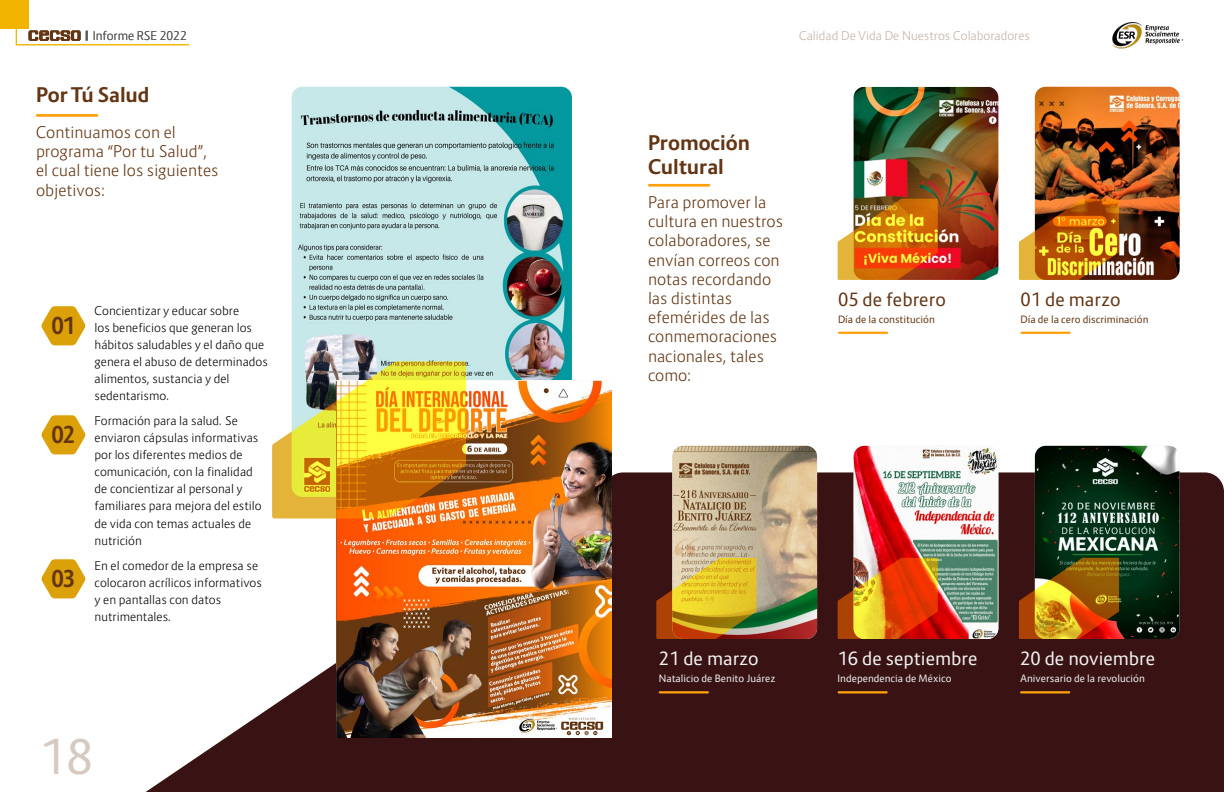
<style>
.page{position:relative;width:1224px;height:792px;background:#fff}
.page>*{position:absolute;margin:0;border:0;box-sizing:border-box;transform-origin:0 0}
.t1{font:47px "Route 159";color:#d6cac0}
.t2{font:700 23px "Route 159";color:#633513;scale:.9 1}
.t3{font:700 20px/24px "Route 159";color:#633513}
.t4{font:18px "Route 159";color:#f2f2f2}
.t5{font:18px "Route 159";color:#633513}
.t6{font:300 16px/19.2px "Route 159";color:#633513}
.t7{font:300 12px/17px "Route 159";color:#000}
.t8{font:300 12px "Route 159";color:#c3b1a2}
.t9{font:300 12px "Route 159";color:#575756}
.t10{font:10px "Route 159";color:#f2f2f2}
.t11{font:10px "Route 159";color:#633513}
</style>
<div class="page">
<img style="left:1112px;top:22px;width:72px;height:27px">
<svg style="left:146px;top:472px;width:1078px;height:320px;fill:#391314"></svg>
<img style="left:854px;top:87px;width:144px;height:193px">
<svg style="left:838px;top:199px;width:100px;height:81px;background:#d5842c"></svg>
<img style="left:1035px;top:87px;width:145px;height:193px">
<svg style="left:1019px;top:199px;width:100px;height:81px;background:#c6832e"></svg>
<img style="left:854px;top:446px;width:144px;height:193px">
<svg style="left:838px;top:558px;width:100px;height:81px;background:#cf5f19"></svg>
<img style="left:1035px;top:446px;width:145px;height:193px">
<svg style="left:1019px;top:558px;width:100px;height:81px;background:#a46414"></svg>
<img style="left:672px;top:446px;width:145px;height:193px">
<svg style="left:656px;top:558px;width:101px;height:81px;background:#c1992e"></svg>
<hr style="left:838px;top:691px;width:50px;height:2px;background:#ffa10d">
<hr style="left:1020px;top:691px;width:50px;height:2px;background:#ffa10d">
<hr style="left:659px;top:691px;width:50px;height:2px;background:#ffa10d">
<hr style="left:838px;top:332px;width:50px;height:2px;background:#ffa10d">
<hr style="left:1021px;top:332px;width:50px;height:2px;background:#ffa10d">
<img style="left:292px;top:87px;width:280px;height:294px">
<div style="left:0;top:0;width:29px;height:28px;background:#f3b400"></div>
<svg style="left:15px;top:28px;width:175px;height:18px"></svg>
<hr style="left:36px;top:114px;width:62px;height:3px;background:#ffa10d">
<hr style="left:648px;top:184px;width:62px;height:3px;background:#ffa10d">
<svg style="left:41px;top:306px;width:45px;height:39px"></svg>
<svg style="left:41px;top:415px;width:45px;height:39px"></svg>
<svg style="left:41px;top:559px;width:45px;height:39px"></svg>
<img style="left:336px;top:381px;width:276px;height:357px">
<img style="left:272px;top:361px;width:194px;height:157px">
<p class="t9" style="left:93px;top:28px;width:96px">Informe RSE 2022</p>
<p class="t8" style="left:799px;top:28px;width:232px">Calidad De Vida De Nuestros Colaboradores</p>
<h3 class="t3" style="left:36px;top:83px;width:115px">Por Tú Salud</h3>
<h3 class="t6" style="left:36px;top:123px;width:184px">Continuamos con el programa “Por tu Salud”, el cual tiene los siguientes objetivos:</h3>
<h2 class="t2" style="left:51px;top:311px;width:28px">01</h2>
<h2 class="t2" style="left:51px;top:420px;width:28px">02</h2>
<h2 class="t2" style="left:51px;top:564px;width:28px">03</h2>
<p class="t7" style="left:95px;top:303px;width:175px">Concientizar y educar sobre<br>los beneficios que generan los hábitos saludables y el daño que genera el abuso de determinados alimentos, sustancia y del sedentarismo.</p>
<p class="t7" style="left:95px;top:413px;width:169px">Formación para la salud. Se enviaron cápsulas informativas por los diferentes medios de comunicación, con la finalidad de concientizar al personal y familiares para mejora del estilo de vida con temas actuales de nutrición</p>
<p class="t7" style="left:95px;top:557px;width:169px">En el comedor de la empresa se colocaron acrílicos informativos y en pantallas con datos nutrimentales.</p>
<h1 class="t1" style="left:39px;top:728px;width:55px">18</h1>
<h3 class="t3" style="left:648px;top:131px;width:103px">Promoción<br>Cultural</h3>
<h3 class="t6" style="left:648px;top:193px;width:137px">Para promover la cultura en nuestros colaboradores, se envían correos con notas recordando las distintas efemérides de las conmemoraciones nacionales, tales como:</h3>
<h3 class="t5" style="left:838px;top:288px;width:109px">05 de febrero</h3>
<h3 class="t5" style="left:1021px;top:288px;width:102px">01 de marzo</h3>
<p class="t11" style="left:838px;top:313px;width:98px">Día de la constitución</p>
<p class="t11" style="left:1021px;top:313px;width:130px">Día de la cero discriminación</p>
<h3 class="t4" style="left:659px;top:648px;width:102px">21 de marzo</h3>
<h3 class="t4" style="left:838px;top:648px;width:141px">16 de septiembre</h3>
<h3 class="t4" style="left:1020px;top:648px;width:137px">20 de noviembre</h3>
<p class="t10" style="left:659px;top:672px;width:118px">Natalicio de Benito Juárez</p>
<p class="t10" style="left:838px;top:672px;width:115px">Independencia de México</p>
<p class="t10" style="left:1020px;top:672px;width:126px">Aniversario de la revolución</p>
</div>
